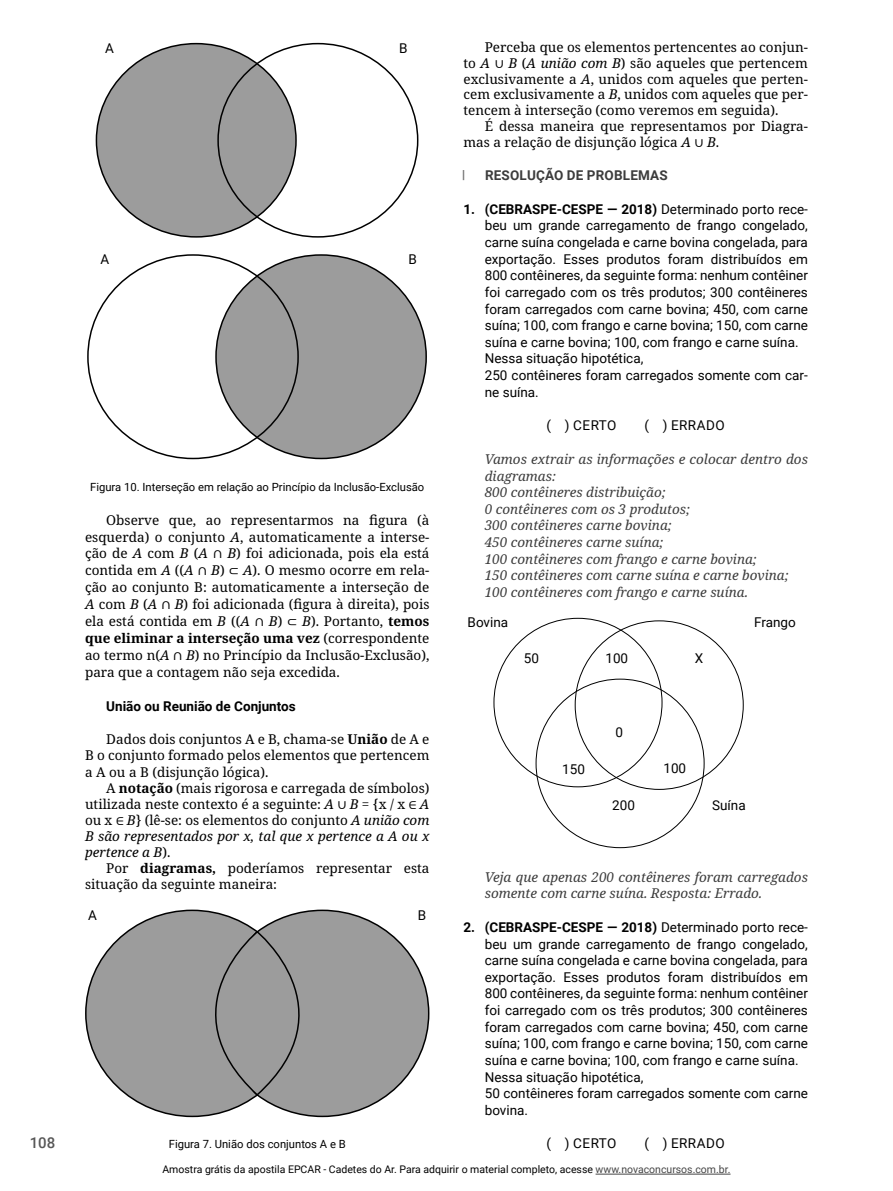
<style>
.page{position:relative;width:893px;height:1191px;background:#fff}
.page>*{position:absolute;margin:0;border:0;box-sizing:border-box;transform-origin:0 0}
.t1{font:500 15px "Roboto";color:#575757}
.Parágrafos{font:13.5px/17px "Noto Serif";color:#000;text-align:justify}
.Questão{font:13.5px/16.6px "Roboto";color:#000;text-align:justify}
.Resposta{font:italic 13.5px/16.6px "Noto Serif";color:#3c3c3c}
.Certo_Errado{font:13.5px "Roboto";letter-spacing:.035em;color:#000}
.Parágrafos-2{font:13.5px "Roboto";color:#000}
.Subtópico{font:700 13.5px "Roboto";color:#000}
.Tópico{font:700 13.5px "Roboto";letter-spacing:.015em;color:#3c3c3c}
.Fonte_Tabelas_Imagens{font:11.25px "Roboto";color:#000}
.t2{font:10.5px "Roboto";color:#000}
.s1{font-style:italic}
.s2{font-family:"Cambria Math"}
.s3{font-weight:700}
.s4{color:#454545}
</style>
<div class="page">
<hr style="left:596px;top:1173px;width:134px;height:1px;background:#454545">
<div style="left:96px;top:44px;width:200px;height:193px;background:#9c9c9c;border-radius:50%"></div>
<div style="left:216px;top:255px;width:210px;height:203px;background:#9c9c9c;border-radius:50%"></div>
<div style="left:86px;top:910px;width:213px;height:206px;background:#9c9c9c;border-radius:50%"></div>
<svg style="left:164px;top:909px;width:266px;height:209px"></svg>
<p class="t1" style="left:30px;top:1132px;width:27px">108</p>
<p class="Certo_Errado" style="left:105px;top:38px;width:10px">A</p>
<p class="Certo_Errado" style="left:399px;top:38px;width:10px">B</p>
<p class="Certo_Errado" style="left:100px;top:250px;width:10px">A</p>
<p class="Certo_Errado" style="left:408px;top:250px;width:10px">B</p>
<p class="Fonte_Tabelas_Imagens" style="left:90px;top:478px;width:336px">Figura 10. Interseção em relação ao Princípio da Inclusão-Exclusão</p>
<p class="Parágrafos" style="left:85px;top:511px;width:346px;text-indent:21px">Observe que, ao representarmos na figura (à esquerda) o conjunto <span class="s1">A</span>, automaticamente a interse&shy;ção de <span class="s1">A</span> com <span class="s1">B</span> (<span class="s1">A</span> <span class="s2">∩</span> <span class="s1">B</span>) foi adicionada, pois ela está contida em <span class="s1">A</span> ((<span class="s1">A</span> <span class="s2">∩</span> <span class="s1">B</span>) <span class="s2">⊂</span> <span class="s1">A</span>). O mesmo ocorre em rela&shy;ção ao conjunto B: automaticamente a interseção de <span class="s1">A</span> com <span class="s1">B</span> (<span class="s1">A</span> <span class="s2">∩</span> <span class="s1">B</span>) foi adicionada (figura à direita), pois ela está contida em <span class="s1">B</span> ((<span class="s1">A</span> <span class="s2">∩</span> <span class="s1">B</span>) <span class="s2">⊂</span> <span class="s1">B</span>). Portanto, <span class="s3">temos que eliminar a interseção uma vez</span> (correspondente ao termo n(<span class="s1">A</span> <span class="s2">∩</span> <span class="s1">B</span>) no Princípio da Inclusão-Exclusão), para que a contagem não seja excedida.</p>
<p class="Subtópico" style="left:106px;top:697px;width:191px">União ou Reunião de Conjuntos</p>
<p class="Parágrafos" style="left:85px;top:732px;width:346px;line-height:16px;text-indent:21px">Dados dois conjuntos A e B, chama-se <span class="s3">União</span> de A e B o conjunto formado pelos elementos que pertencem a A ou a B (disjunção lógica).</p>
<p class="Parágrafos" style="left:85px;top:780px;width:346px;line-height:16px;text-indent:21px">A <span class="s3">notação</span> (mais rigorosa e carregada de símbolos) utilizada neste contexto é a seguinte: <span class="s1">A</span> <span class="s2">∪</span> <span class="s1">B</span> = {x / x <span class="s2">∈</span> <span class="s1">A </span>ou x <span class="s2">∈</span> <span class="s1">B</span>} (lê-se: os elementos do conjunto <span class="s1">A união com B são representados por x, tal que x pertence a A ou x pertence a B</span>).</p>
<p class="Parágrafos" style="left:85px;top:860px;width:346px;line-height:16px;text-indent:21px">Por <span class="s3">diagramas,</span> poderíamos representar esta situação da seguinte maneira:</p>
<p class="Certo_Errado" style="left:88px;top:905px;width:10px">A</p>
<p class="Certo_Errado" style="left:418px;top:905px;width:10px">B</p>
<p class="Fonte_Tabelas_Imagens" style="left:169px;top:1136px;width:178px">Figura 7. União dos conjuntos A e B</p>
<p class="Parágrafos" style="left:463px;top:40px;width:346px;line-height:15.8px;text-indent:21px">Perceba que os elementos pertencentes ao conjun&shy;to <span class="s1">A</span> <span class="s2">∪</span> <span class="s1">B</span> (<span class="s1">A união com B</span>) são aqueles que pertencem exclusivamente a <span class="s1">A</span>, unidos com aqueles que perten&shy;cem exclusivamente a <span class="s1">B</span>, unidos com aqueles que per&shy;tencem à interseção (como veremos em seguida).</p>
<p class="Parágrafos" style="left:463px;top:118px;width:346px;line-height:15.8px;text-indent:21px">É dessa maneira que representamos por Diagra&shy;mas a relação de disjunção lógica <span class="s1">A</span> <span class="s2">∪</span> <span class="s1">B</span>.</p>
<p class="Tópico" style="left:485px;top:166px;width:184px">RESOLUÇÃO DE PROBLEMAS</p>
<p class="Questão" style="left:485px;top:200px;width:325px;text-indent:-21px"><span class="s3">1. (CEBRASPE-CESPE — 2018)</span> Determinado porto rece&shy;beu um grande carregamento de frango congelado, carne suína congelada e carne bovina congelada, para exportação. Esses produtos foram distribuídos em 800 contêineres, da seguinte forma: nenhum contêiner foi carregado com os três produtos; 300 contêineres foram carregados com carne bovina; 450, com carne suína; 100, com frango e carne bovina; 150, com carne suína e carne bovina; 100, com frango e carne suína.</p>
<p class="Questão" style="left:485px;top:350px;width:160px">Nessa situação hipotética,</p>
<p class="Questão" style="left:485px;top:366px;width:325px">250 contêineres foram carregados somente com car&shy;ne suína.</p>
<p class="Certo_Errado" style="left:547px;top:416px;width:71px">( ) CERTO</p>
<p class="Certo_Errado" style="left:644px;top:416px;width:82px">( ) ERRADO</p>
<p class="Resposta" style="left:485px;top:451px;width:325px">Vamos extrair as informações e colocar dentro dos diagramas:</p>
<p class="Resposta" style="left:485px;top:484px;width:182px">800 contêineres distribuição;</p>
<p class="Resposta" style="left:485px;top:501px;width:207px">0 contêineres com os 3 produtos;</p>
<p class="Resposta" style="left:485px;top:517px;width:188px">300 contêineres carne bovina;</p>
<p class="Resposta" style="left:485px;top:534px;width:180px">450 contêineres carne suína;</p>
<p class="Resposta" style="left:485px;top:551px;width:274px">100 contêineres com frango e carne bovina;</p>
<p class="Resposta" style="left:485px;top:567px;width:305px">150 contêineres com carne suína e carne bovina;</p>
<p class="Resposta" style="left:485px;top:584px;width:265px">100 contêineres com frango e carne suína.</p>
<p class="Parágrafos-2" style="left:468px;top:613px;width:42px">Bovina</p>
<p class="Parágrafos-2" style="left:754px;top:613px;width:43px">Frango</p>
<p class="Parágrafos-2" style="left:524px;top:649px;width:17px">50</p>
<p class="Parágrafos-2" style="left:605px;top:648px;width:24px">100</p>
<p class="Parágrafos-2" style="left:562px;top:759px;width:24px">150</p>
<p class="Parágrafos-2" style="left:615px;top:722px;width:9px">0</p>
<p class="Parágrafos-2" style="left:612px;top:796px;width:24px">200</p>
<p class="Parágrafos-2" style="left:695px;top:649px;width:10px">X</p>
<p class="Parágrafos-2" style="left:663px;top:759px;width:24px">100</p>
<p class="Parágrafos-2" style="left:712px;top:796px;width:35px">Suína</p>
<p class="Resposta" style="left:485px;top:869px;width:325px">Veja que apenas 200 contêineres foram carregados somente com carne suína. Resposta: Errado.</p>
<p class="Questão" style="left:485px;top:918px;width:325px;text-indent:-21px"><span class="s3">2. (CEBRASPE-CESPE — 2018)</span> Determinado porto rece&shy;beu um grande carregamento de frango congelado, carne suína congelada e carne bovina congelada, para exportação. Esses produtos foram distribuídos em 800 contêineres, da seguinte forma: nenhum contêiner foi carregado com os três produtos; 300 contêineres foram carregados com carne bovina; 450, com carne suína; 100, com frango e carne bovina; 150, com carne suína e carne bovina; 100, com frango e carne suína.</p>
<p class="Questão" style="left:485px;top:1068px;width:160px">Nessa situação hipotética,</p>
<p class="Questão" style="left:485px;top:1084px;width:325px">50 contêineres foram carregados somente com carne bovina.</p>
<p class="Certo_Errado" style="left:547px;top:1134px;width:71px">( ) CERTO</p>
<p class="Certo_Errado" style="left:644px;top:1134px;width:82px">( ) ERRADO</p>
<p class="t2" style="left:162px;top:1162px;width:570px">Amostra grátis da apostila EPCAR - Cadetes do Ar. Para adquirir o material completo, acesse <span class="s4">www.novaconcursos.com.br.</span></p>
</div>
